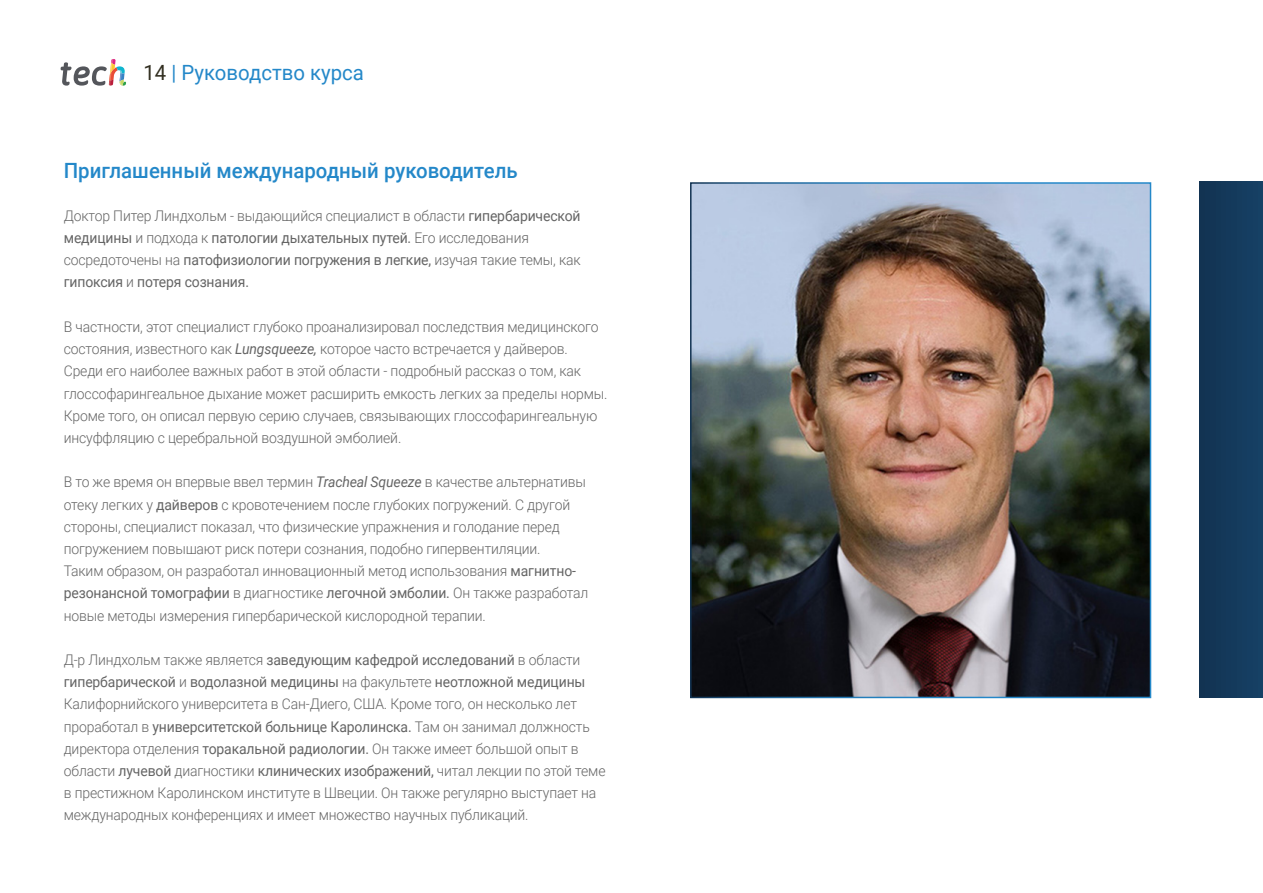
<style>
.page{position:relative;width:1263px;height:893px;background:#fff}
.page>*{position:absolute;margin:0;border:0;box-sizing:border-box;transform-origin:0 0}
.t1{font:500 21px "Roboto";color:#2488c9}
.t2{font:21px "Roboto";color:#2488c9}
.t3{font:300 14.7px/22.2px "Roboto";letter-spacing:-.01em;color:#656565;scale:.95 1}
.s1{color:#312e20}
.s2{font-weight:400}
.s3{font-weight:400;font-style:italic}
</style>
<div class="page">
<div style="left:1199px;top:182px;width:64px;height:515px;background:#14395b"></div>
<svg style="left:61px;top:59px;width:65px;height:27px"></svg>
<img style="left:693px;top:185px;width:455px;height:510px">
<h1 class="t2" style="left:144px;top:57px;width:222px"><span class="s1">14</span> | Руководство курса</h1>
<h1 class="t1" style="left:64px;top:156px;width:455px">Приглашенный международный руководитель</h1>
<p class="t3" style="left:64px;top:204px;width:546px">Доктор Питер Линдхольм - выдающийся специалист в области <span class="s2">гипербарической медицины</span> и подхода к <span class="s2">патологии дыхательных путей.</span> Его исследования сосредоточены на <span class="s2">патофизиологии погружения в легкие,</span> изучая такие темы, как <span class="s2">гипоксия</span> и <span class="s2">потеря сознания.</span></p>
<p class="t3" style="left:64px;top:315px;width:574px">В частности, этот специалист глубоко проанализировал последствия медицинского состояния, известного как <span class="s3">Lungsqueeze,</span> которое часто встречается у дайверов.<br>Среди его наиболее важных работ в этой области - подробный рассказ о том, как глоссофарингеальное дыхание может расширить емкость легких за пределы нормы.<br>Кроме того, он описал первую серию случаев, связывающих глоссофарингеальную инсуффляцию с церебральной воздушной эмболией.</p>
<p class="t3" style="left:64px;top:470px;width:554px">В то же время он впервые ввел термин <span class="s3">Tracheal Squeeze</span> в качестве альтернативы отеку легких у <span class="s2">дайверов</span> с кровотечением после глубоких погружений. С другой стороны, специалист показал, что физические упражнения и голодание перед погружением повышают риск потери сознания, подобно гипервентиляции.<br>Таким образом, он разработал инновационный метод использования <span class="s2">магнитно&shy;резонансной томографии</span> в диагностике <span class="s2">легочной эмболии.</span> Он также разработал новые методы измерения гипербарической кислородной терапии.</p>
<p class="t3" style="left:64px;top:648px;width:572px">Д-р Линдхольм также является <span class="s2">заведующим кафедрой исследований</span> в области <span class="s2">гипербарической</span> и <span class="s2">водолазной медицины</span> на факультете <span class="s2">неотложной медицины </span>Калифорнийского университета в Сан-Диего, США. Кроме того, он несколько лет проработал в <span class="s2">университетской больнице Каролинска.</span> Там он занимал должность директора отделения <span class="s2">торакальной радиологии.</span> Он также имеет большой опыт в области <span class="s2">лучевой</span> диагностики <span class="s2">клинических изображений,</span> читал лекции по этой теме в престижном Каролинском институте в Швеции. Он также регулярно выступает на международных конференциях и имеет множество научных публикаций.</p>
</div>
